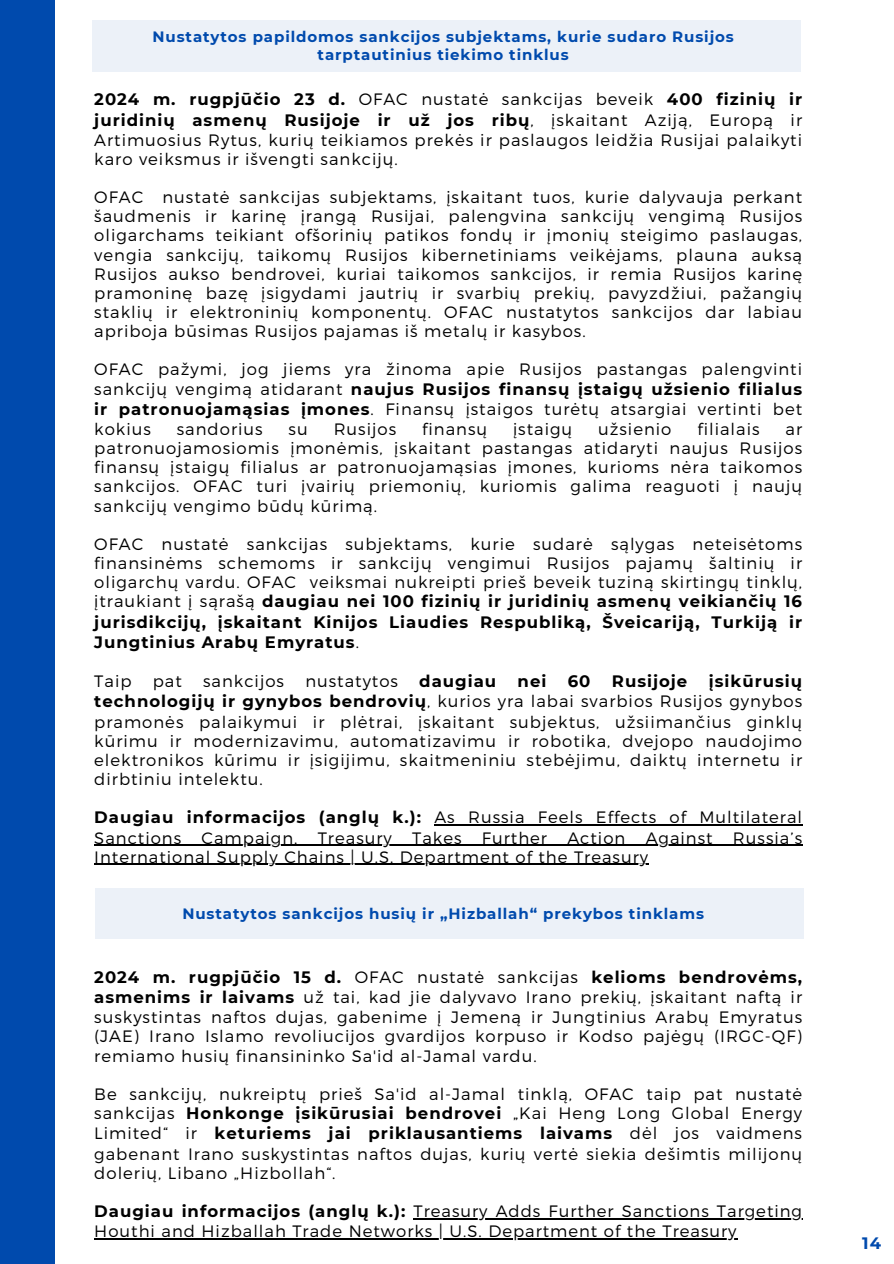
<style>
.page{position:relative;width:894px;height:1264px;background:#fff}
.page>*{position:absolute;margin:0;border:0;box-sizing:border-box;transform-origin:0 0}
.t1{font:300 16.5px/19.2px "Montserrat";letter-spacing:.06em;color:#000;text-align:justify}
.t2{font:700 16.5px "Montserrat";letter-spacing:.06em;color:#000}
.t3{font:700 16.5px "Montserrat";color:#004aad}
.t4{font:700 15px/18px "Montserrat";letter-spacing:.06em;color:#004aad;text-align:center}
.s1{font-weight:700}
</style>
<div class="page">
<hr style="left:434px;top:824px;width:368px;height:1px;background:#000">
<hr style="left:94px;top:844px;width:708px;height:1px;background:#000">
<hr style="left:94px;top:863px;width:555px;height:2px;background:#000">
<hr style="left:413px;top:1217px;width:389px;height:2px;background:#000">
<hr style="left:94px;top:1238px;width:643px;height:1px;background:#000">
<div style="left:0;top:0;width:54px;height:1263px;background:#004aad"></div>
<p class="t4" style="left:152px;top:28px;width:582px">Nustatytos papildomos sankcijos subjektams, kurie sudaro Rusijos tarptautinius tiekimo tinklus</p>
<p class="t1" style="left:94px;top:89px;width:709px;line-height:19.8px"><span class="s1">2024 m. rugpjūčio 23 d.</span> OFAC nustatė sankcijas beveik <span class="s1">400 fizinių ir juridinių asmenų Rusijoje ir už jos ribų</span>, įskaitant Aziją, Europą ir Artimuosius Rytus, kurių teikiamos prekės ir paslaugos leidžia Rusijai palaikyti karo veiksmus ir išvengti sankcijų.</p>
<h1 class="t1" style="left:94px;top:187px;width:709px">OFAC nustatė sankcijas subjektams, įskaitant tuos, kurie dalyvauja perkant šaudmenis ir karinę įrangą Rusijai, palengvina sankcijų vengimą Rusijos oligarchams teikiant ofšorinių patikos fondų ir įmonių steigimo paslaugas, vengia sankcijų, taikomų Rusijos kibernetiniams veikėjams, plauna auksą Rusijos aukso bendrovei, kuriai taikomos sankcijos, ir remia Rusijos karinę pramoninę bazę įsigydami jautrių ir svarbių prekių, pavyzdžiui, pažangių staklių ir elektroninių komponentų. OFAC nustatytos sankcijos dar labiau apriboja būsimas Rusijos pajamas iš metalų ir kasybos.</h1>
<p class="t1" style="left:94px;top:359px;width:709px;line-height:19.8px">OFAC pažymi, jog jiems yra žinoma apie Rusijos pastangas palengvinti sankcijų vengimą atidarant <span class="s1">naujus Rusijos finansų įstaigų užsienio filialus ir patronuojamąsias įmones</span>. Finansų įstaigos turėtų atsargiai vertinti bet kokius</p>
<p class="t1" style="left:177px;top:419px;width:87px">sandorius</p>
<p class="t1" style="left:288px;top:419px;width:21px">su</p>
<p class="t1" style="left:333px;top:419px;width:64px">Rusijos</p>
<p class="t1" style="left:422px;top:419px;width:66px">finansų</p>
<p class="t1" style="left:513px;top:419px;width:61px">įstaigų</p>
<p class="t1" style="left:598px;top:419px;width:75px">užsienio</p>
<p class="t1" style="left:697px;top:419px;width:64px">filialais</p>
<p class="t1" style="left:94px;top:419px;width:709px;text-indent:691px">ar patronuojamosiomis įmonėmis, įskaitant pastangas atidaryti naujus Rusijos finansų įstaigų filialus ar patronuojamąsias įmones, kurioms nėra taikomos sankcijos. OFAC turi įvairių priemonių, kuriomis galima reaguoti į naujų sankcijų vengimo būdų kūrimą.</p>
<p class="t1" style="left:94px;top:533px;width:709px">OFAC nustatė sankcijas subjektams, kurie sudarė sąlygas neteisėtoms finansinėms schemoms ir sankcijų vengimui Rusijos pajamų šaltinių ir oligarchų vardu. OFAC veiksmai nukreipti prieš beveik tuziną skirtingų tinklų, įtraukiant į sąrašą <span class="s1">daugiau nei 100 fizinių ir juridinių asmenų veikiančių 16 jurisdikcijų, įskaitant Kinijos Liaudies Respubliką, Šveicariją, Turkiją ir Jungtinius Arabų Emyratus</span>.</p>
<p class="t1" style="left:94px;top:671px;width:39px">Taip</p>
<p class="t1" style="left:153px;top:671px;width:31px">pat</p>
<p class="t1" style="left:203px;top:671px;width:82px">sankcijos</p>
<p class="t1" style="left:305px;top:671px;width:94px">nustatytos</p>
<p class="t2" style="left:419px;top:671px;width:78px">daugiau</p>
<p class="t2" style="left:517px;top:671px;width:30px">nei</p>
<p class="t2" style="left:567px;top:671px;width:24px">60</p>
<p class="t2" style="left:611px;top:671px;width:77px">Rusijoje</p>
<p class="t1" style="left:94px;top:670px;width:709px;text-indent:614px"><span class="s1">įsikūrusių technologijų ir gynybos bendrovių</span>, kurios yra labai svarbios Rusijos gynybos pramonės palaikymui ir plėtrai, įskaitant subjektus, užsiimančius ginklų kūrimu ir modernizavimu, automatizavimu ir robotika, dvejopo naudojimo elektronikos kūrimu ir įsigijimu, skaitmeniniu stebėjimu, daiktų internetu ir dirbtiniu intelektu.</p>
<p class="t1" style="left:94px;top:807px;width:709px"><span class="s1">Daugiau informacijos (anglų k.):</span> As Russia Feels Effects of Multilateral</p>
<p class="t1" style="left:94px;top:827px;width:709px">Sanctions Campaign, Treasury Takes Further Action Against Russia’s</p>
<p class="t1" style="left:94px;top:846px;width:555px">International Supply Chains | U.S. Department of the Treasury</p>
<h1 class="t4" style="left:182px;top:904px;width:523px">Nustatytos sankcijos husių ir „Hizballah“ prekybos tinklams</h1>
<p class="t1" style="left:94px;top:966px;width:709px;line-height:19.6px"><span class="s1">2024 m. rugpjūčio 15 d.</span> OFAC nustatė sankcijas <span class="s1">kelioms bendrovėms, asmenims ir laivams</span> už tai, kad jie dalyvavo Irano prekių, įskaitant naftą ir suskystintas naftos dujas, gabenime į Jemeną ir Jungtinius Arabų Emyratus (JAE) Irano Islamo revoliucijos gvardijos korpuso ir Kodso pajėgų (IRGC-QF) remiamo husių finansininko Sa'id al-Jamal vardu.</p>
<p class="t1" style="left:94px;top:1083px;width:709px;line-height:19.6px">Be sankcijų, nukreiptų prieš Sa'id al-Jamal tinklą, OFAC taip pat nustatė sankcijas <span class="s1">Honkonge įsikūrusiai bendrovei</span> „Kai Heng Long Global Energy Limited“ ir <span class="s1">keturiems jai priklausantiems laivams</span> dėl jos vaidmens gabenant Irano suskystintas naftos dujas, kurių vertė siekia dešimtis milijonų dolerių, Libano „Hizbollah“.</p>
<p class="t2" style="left:94px;top:1200px;width:312px">Daugiau informacijos (anglų k.):</p>
<p class="t1" style="left:94px;top:1200px;width:709px;line-height:20.2px;text-indent:319px">Treasury Adds Further Sanctions Targeting<br>Houthi and Hizballah Trade Networks | U.S. Department of the Treasury</p>
<p class="t3" style="left:862px;top:1233px;width:20px">14</p>
</div>
